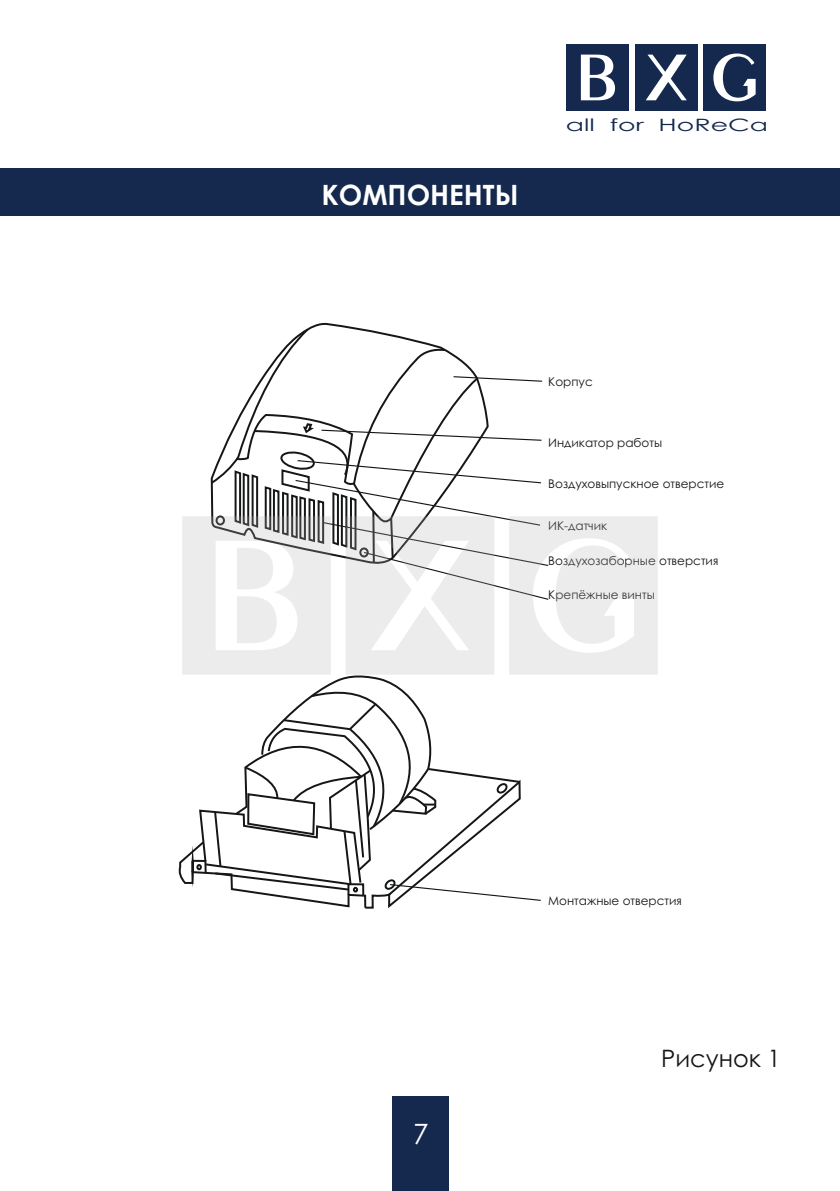
<style>
.page{position:relative;width:840px;height:1191px;background:#fff}
.page>*{position:absolute;margin:0;border:0;box-sizing:border-box;transform-origin:0 0}
.t1{font:700 28px "Century Gothic";color:#fff}
.t2{font:28px "Century Gothic";color:#fff}
.t3{font:24px "Century Gothic";color:#151616}
.t4{font:17px "Century Gothic";color:#15294e;scale:1.57 1}
.t5{font:12px "Century Gothic";color:#151616}
</style>
<div class="page">
<div style="left:0;top:169px;width:839px;height:47px;background:#15294e"></div>
<div style="left:391px;top:1096px;width:57px;height:95px;background:#15294e"></div>
<div style="left:566px;top:44px;width:62px;height:67px;background:#15294e"></div>
<div style="left:634px;top:44px;width:63px;height:67px;background:#15294e"></div>
<div style="left:703px;top:44px;width:62px;height:67px;background:#15294e"></div>
<svg style="left:580px;top:55px;width:34px;height:45px"></svg>
<svg style="left:646px;top:55px;width:40px;height:45px"></svg>
<svg style="left:713px;top:54px;width:42px;height:47px"></svg>
<svg style="left:178px;top:327px;width:479px;height:582px"></svg>
<h1 class="t1" style="left:321px;top:184px;width:198px">КОМПОНЕНТЫ</h1>
<h3 class="t4" style="left:565px;top:118px;width:130px">all for HoReCa</h3>
<p class="t5" style="left:548px;top:377px;width:46px">Корпус</p>
<p class="t5" style="left:548px;top:438px;width:115px">Индикатор работы</p>
<p class="t5" style="left:548px;top:479px;width:177px">Воздуховыпускное отверстие</p>
<p class="t5" style="left:548px;top:521px;width:60px">ИК-датчик</p>
<p class="t5" style="left:548px;top:556px;width:171px">Воздухозаборные отверстия</p>
<p class="t5" style="left:548px;top:590px;width:108px">Крепёжные винты</p>
<h1 class="t2" style="left:413px;top:1122px;width:17px">7</h1>
<p class="t5" style="left:548px;top:896px;width:135px">Монтажные отверстия</p>
<h2 class="t3" style="left:661px;top:1048px;width:121px">Рисунок 1</h2>
</div>
